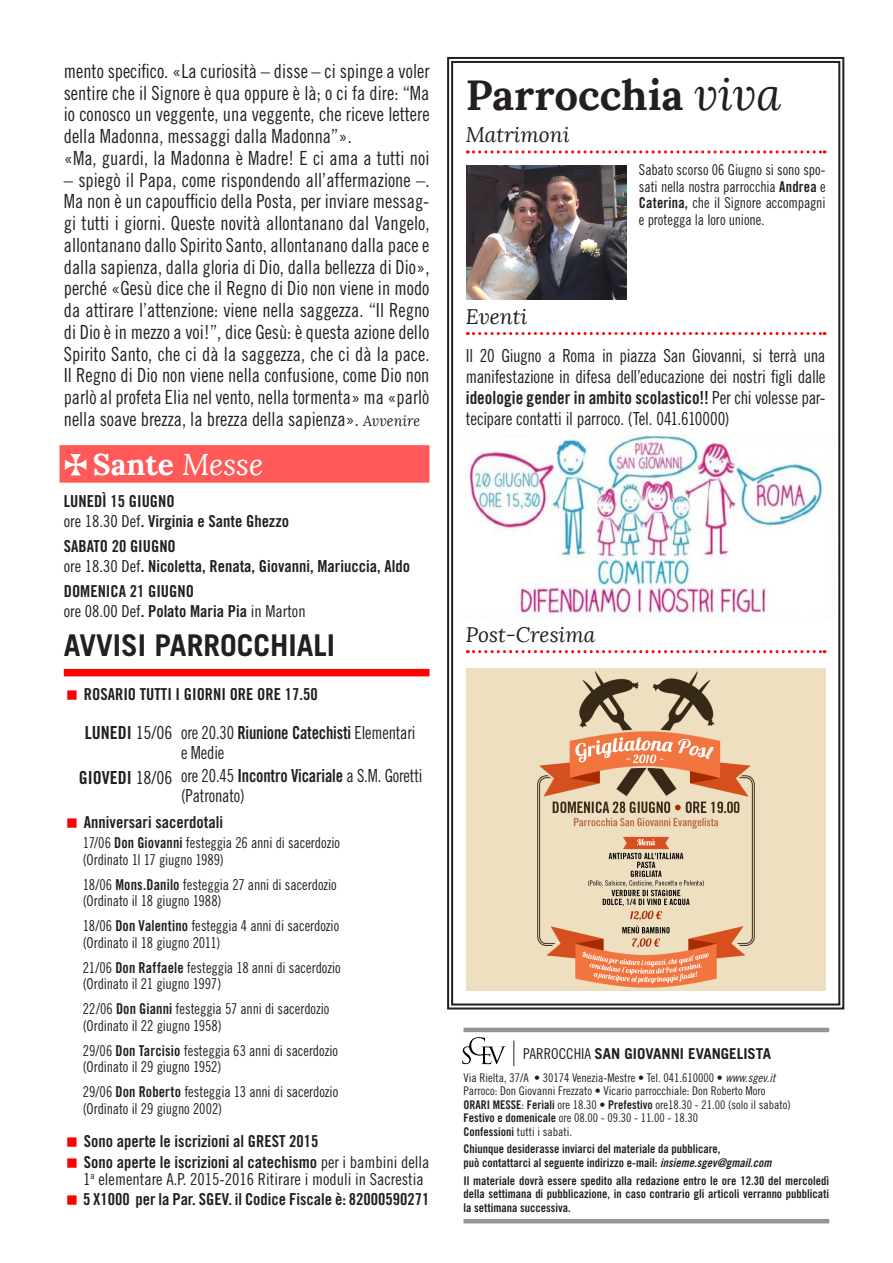
<style>
.page{position:relative;width:893px;height:1263px;background:#fff}
.page>*{position:absolute;margin:0;border:0;box-sizing:border-box;transform-origin:0 0}
.Titoli_bold{font:700 42px "Lora";color:#231f20}
.Titolo_avvisi{font:700 30px "Trade Gothic LT Std";color:#231f20}
.t1{font:700 30px "Lora";color:#fff}
.t2{font:italic 21px "Lora";color:#231f20}
.t3{font:19.5px/21.8px "Trade Gothic LT Std Cn 18";color:#231f20;text-align:justify;scale:.95 1}
.t4{font:18px/21px "Trade Gothic LT Std Cn 18";letter-spacing:-.01em;color:#231f20;text-align:justify;scale:.95 1}
.t5{font:18px/19.5px "Trade Gothic LT Std Cn 18";letter-spacing:-.01em;color:#231f20;scale:.92 1}
.t6{font:18px "Trade Gothic LT Std Bd Cn 20";color:#231f20}
.Grassetto{font:16.5px "Trade Gothic LT Std Bd Cn 20";color:#231f20}
.Grassetto-2{font:16.5px/16.5px "Trade Gothic LT Std Cn 18";color:#231f20}
.t7{font:15px/16.5px "Trade Gothic LT Std Cn 18";letter-spacing:-.005em;color:#231f20;text-align:justify;scale:.95 1}
.t8{font:700 15px "Trade Gothic LT Std";color:#231f20}
.t9{font:12px/13.5px "Trade Gothic LT Std Bd Cn 20";color:#231f20}
.t10{font:12px "Trade Gothic LT Std Cn 18";color:#231f20}
.s1{font-family:"Lora";font-style:italic;font-size:15px}
.s2{font-weight:400;font-style:italic}
.s3{font-family:"Trade Gothic LT Std Cn 18"}
.s4{font-family:"Trade Gothic LT Std Bd Cn 20"}
.s5{font-weight:400;font-style:italic;font-size:45px}
.s6{font-family:"Trade Gothic LT Std Cn 18";font-weight:400}
.s7{font-family:"Trade Gothic LT Std Cn 18 Obl"}
.s8{font-family:"Trade Gothic LT Std Bd Cn 20 Obl"}
</style>
<div class="page">
<div style="left:60px;top:445px;width:369px;height:38px;background:#ff5959"></div>
<svg style="left:462px;top:1037px;width:44px;height:27px"></svg>
<svg style="left:513px;top:1040px;width:1px;height:26px"></svg>
<hr style="left:463px;top:1028px;width:366px;height:4px;background:#939598">
<hr style="left:463px;top:1219px;width:366px;height:4px;background:#939598">
<svg style="left:447px;top:57px;width:398px;height:953px"></svg>
<div style="left:451px;top:61px;width:389px;height:944px;border:2px solid #231f20"></div>
<div style="left:64px;top:669px;width:365px;height:7px;background:#f00"></div>
<img style="left:466px;top:166px;width:160px;height:133px">
<div style="left:466px;top:668px;width:360px;height:323px;background:#eedfc0"></div>
<img style="left:537px;top:671px;width:218px;height:317px">
<img style="left:457px;top:434px;width:378px;height:185px">
<p class="t3" style="left:64px;top:60px;width:386px">mento specifico. «La curiosità – disse – ci spinge a voler sentire che il Signore è qua oppure è là; o ci fa dire: “Ma io conosco un veggente, una veggente, che riceve lettere della Madonna, messaggi dalla Madonna”».</p>
<p class="t3" style="left:64px;top:147px;width:386px">«Ma, guardi, la Madonna è Madre! E ci ama a tutti noi</p>
<p class="t3" style="left:64px;top:169px;width:386px">– spiegò il Papa, come rispondendo all’affermazione –.<br>Ma non è un capoufficio della Posta, per inviare messag&shy;gi tutti i giorni. Queste novità allontanano dal Vangelo, allontanano dallo Spirito Santo, allontanano dalla pace e dalla sapienza, dalla gloria di Dio, dalla bellezza di Dio», perché «Gesù dice che il Regno di Dio non viene in modo da attirare l’attenzione: viene nella saggezza. “Il Regno di Dio è in mezzo a voi!”, dice Gesù: è questa azione dello Spirito Santo, che ci dà la saggezza, che ci dà la pace.<br>Il Regno di Dio non viene nella confusione, come Dio non parlò al profeta Elia nel vento, nella tormenta» ma «parlò nella soave brezza, la brezza della sapienza». <span class="s1">Avvenire</span></p>
<p class="t1" style="left:93px;top:445px;width:172px">Sante <span class="s2">Messe</span></p>
<p class="Grassetto" style="left:64px;top:491px;width:112px">LUNEDÌ 15 GIUGNO</p>
<p class="Grassetto" style="left:64px;top:511px;width:227px"><span class="s3">ore 18.30 Def</span>. Virginia e Sante Ghezzo</p>
<p class="Grassetto" style="left:64px;top:536px;width:114px">SABATO 20 GIUGNO</p>
<p class="Grassetto" style="left:64px;top:556px;width:348px"><span class="s3">ore 18.30 Def</span>. Nicoletta, Renata, Giovanni, Mariuccia, Aldo</p>
<p class="Grassetto" style="left:64px;top:581px;width:132px">DOMENICA 21 GIUGNO</p>
<p class="Grassetto-2" style="left:64px;top:602px;width:243px">ore 08.00 Def<span class="s4">. Polato Maria Pia</span> in Marton</p>
<p class="Titolo_avvisi" style="left:64px;top:627px;width:273px">AVVISI PARROCCHIALI</p>
<p class="Grassetto" style="left:84px;top:684px;width:235px">ROSARIO TUTTI I GIORNI ORE ORE 17.50</p>
<p class="t6" style="left:85px;top:722px;width:89px">LUNEDI <span class="s3">15/06</span></p>
<p class="t6" style="left:79px;top:767px;width:95px">GIOVEDI <span class="s3">18/06</span></p>
<p class="t5" style="left:181px;top:723px;width:256px">ore 20.30 <span class="s4">Riunione Catechisti</span> Elementari e Medie</p>
<p class="t5" style="left:181px;top:766px;width:264px">ore 20.45 <span class="s4">Incontro Vicariale</span> a S.M. Goretti (Patronato)</p>
<p class="Grassetto" style="left:84px;top:811px;width:141px">Anniversari sacerdotali</p>
<p class="t7" style="left:83px;top:834px;width:272px">17/06 <span class="s4">Don Giovanni</span> festeggia 26 anni di sacerdozio</p>
<p class="t7" style="left:83px;top:851px;width:150px">(Ordinato 1l 17 giugno 1989)</p>
<p class="t7" style="left:83px;top:876px;width:269px">18/06 <span class="s4">Mons.Danilo</span> festeggia 27 anni di sacerdozio</p>
<p class="t7" style="left:83px;top:892px;width:147px">(Ordinato il 18 giugno 1988)</p>
<p class="t7" style="left:83px;top:917px;width:271px">18/06 <span class="s4">Don Valentino</span> festeggia 4 anni di sacerdozio</p>
<p class="t7" style="left:83px;top:934px;width:146px">(Ordinato il 18 giugno 2011)</p>
<p class="t7" style="left:83px;top:959px;width:273px">21/06 <span class="s4">Don Raffaele</span> festeggia 18 anni di sacerdozio</p>
<p class="t7" style="left:83px;top:975px;width:147px">(Ordinato il 21 giugno 1997)</p>
<p class="t7" style="left:83px;top:1000px;width:261px">22/06 <span class="s4">Don Gianni</span> festeggia 57 anni di sacerdozio</p>
<p class="t7" style="left:83px;top:1017px;width:148px">(Ordinato il 22 giugno 1958)</p>
<p class="t7" style="left:83px;top:1042px;width:270px">29/06 <span class="s4">Don Tarcisio</span> festeggia 63 anni di sacerdozio</p>
<p class="t7" style="left:83px;top:1058px;width:147px">(Ordinato il 29 giugno 1952)</p>
<p class="t7" style="left:83px;top:1083px;width:270px">29/06 <span class="s4">Don Roberto</span> festeggia 13 anni di sacerdozio</p>
<p class="t7" style="left:83px;top:1100px;width:148px">(Ordinato il 29 giugno 2002)</p>
<p class="Grassetto" style="left:84px;top:1131px;width:236px">Sono aperte le iscrizioni al GREST 2015</p>
<p class="Grassetto-2" style="left:83px;top:1154px;width:348px"><span class="s4">Sono aperte le iscrizioni al catechismo</span> per i bambini della<br>1<sup>a</sup> elementare A.P. 2015-2016 Ritirare i moduli in Sacrestia</p>
<p class="Grassetto" style="left:83px;top:1189px;width:348px">5 X1000 per la Par. SGEV. il Codice Fiscale è: 82000590271</p>
<p class="Titoli_bold" style="left:466px;top:68px;width:317px">Parrocchia <span class="s5">viva</span></p>
<p class="t2" style="left:466px;top:122px;width:105px">Matrimoni</p>
<p class="t7" style="left:639px;top:162px;width:198px">Sabato scorso 06 Giugno si sono spo&shy;sati nella nostra parrocchia <span class="s4">Andrea</span> e <span class="s4">Caterina,</span> che il Signore accompagni e protegga la loro unione.</p>
<p class="t2" style="left:466px;top:303px;width:63px">Eventi</p>
<p class="t4" style="left:466px;top:344px;width:380px">Il 20 Giugno a Roma in piazza San Giovanni, si terrà una manifestazione in difesa dell’educazione dei nostri figli dalle <span class="s4">ideologie gender in ambito scolastico!!</span> Per chi volesse par&shy;tecipare contatti il parroco. (Tel. 041.610000)</p>
<p class="t2" style="left:466px;top:621px;width:131px">Post-Cresima</p>
<p class="t8" style="left:523px;top:1045px;width:250px"><span class="s6">PARROCCHIA</span> SAN GIOVANNI EVANGELISTA</p>
<p class="t10" style="left:463px;top:1070px;width:313px">Via Rielta, 37/A • 30174 Venezia-Mestre • Tel. 041.610000 • <span class="s7">www.sgev.it</span></p>
<p class="t10" style="left:463px;top:1084px;width:303px">Parroco: Don Giovanni Frezzato • Vicario parrocchiale: Don Roberto Moro</p>
<p class="t10" style="left:463px;top:1097px;width:329px"><span class="s4">ORARI MESSE</span>: <span class="s4">Feriali</span> ore 18.30 • <span class="s4">Prefestivo</span> ore18.30 - 21.00 (solo il sabato)</p>
<p class="t10" style="left:463px;top:1111px;width:236px"><span class="s4">Festivo e domenicale</span> ore 08.00 - 09.30 - 11.00 - 18.30</p>
<p class="t10" style="left:463px;top:1124px;width:110px"><span class="s4">Confessioni</span> tutti i sabati.</p>
<p class="t9" style="left:463px;top:1142px;width:310px">Chiunque desiderasse inviarci del materiale da pubblicare,<br>può contattarci al seguente indirizzo e-mail: <span class="s8">insieme.sgev@gmail.com</span></p>
<p class="t9" style="left:463px;top:1173px;width:367px;text-align:justify">Il materiale dovrà essere spedito alla redazione entro le ore 12.30 del mercoledì della settimana di pubblicazione, in caso contrario gli articoli verranno pubblicati la settimana successiva.</p>
</div>
